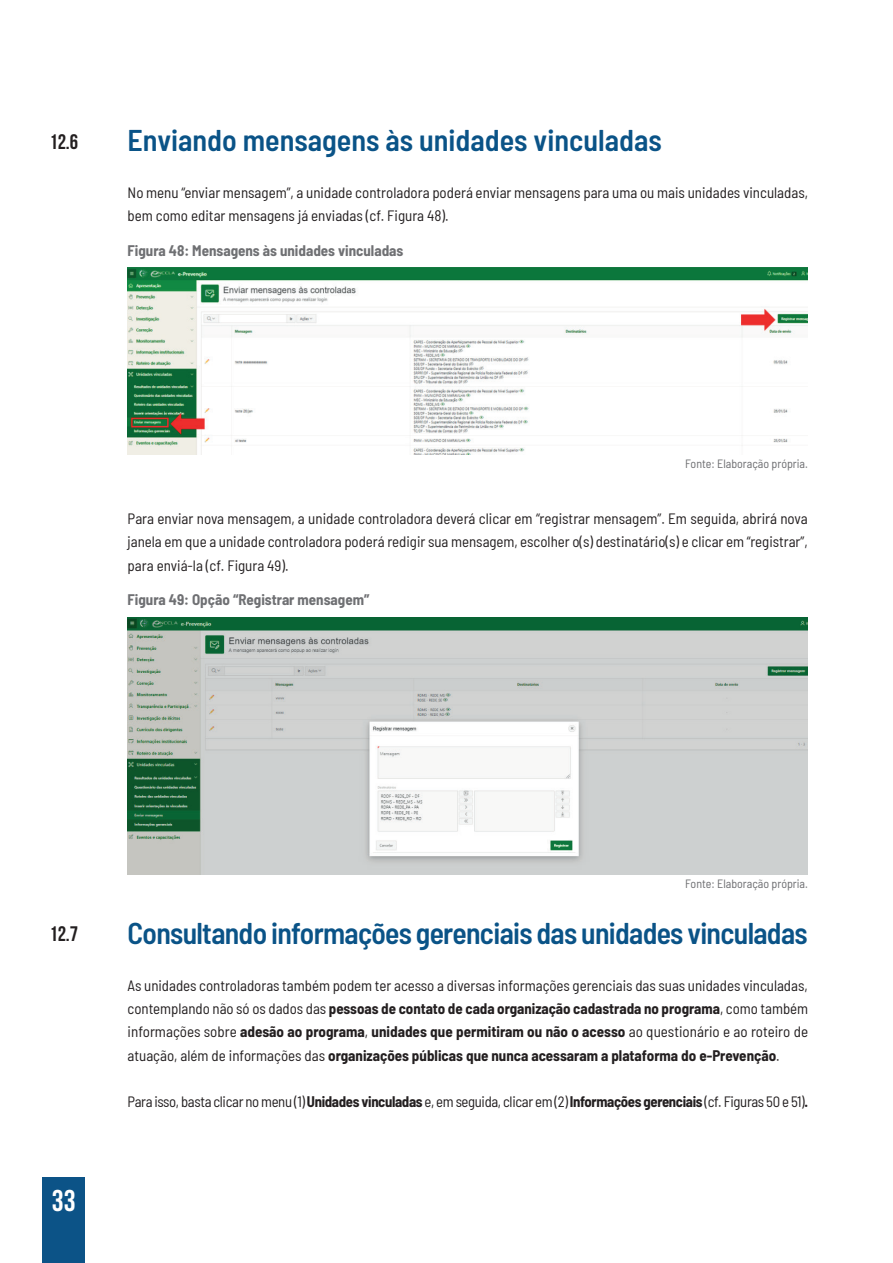
<style>
.page{position:relative;width:893px;height:1263px;background:#fff}
.page>*{position:absolute;margin:0;border:0;box-sizing:border-box;transform-origin:0 0}
.t1{font:600 semi-condensed 30px "Barlow";letter-spacing:-.025em;color:#0a5387}
.t2{font:600 semi-condensed 30px "Barlow";color:#0a5387}
.t3{font:30px "Bebas Neue";color:#fff}
.t4{font:700 21px "Bebas Neue";color:#231f20}
.t5{font:semi-condensed 15px/23.2px "Barlow";color:#231f20;text-align:justify}
.t6{font:semi-condensed 15px "Barlow";letter-spacing:-.025em;color:#231f20}
.t7{font:700 semi-condensed 15px "Barlow";color:#6f7073}
.t8{font:semi-condensed 12px "Barlow";color:#6c6d70}
.s1{font-weight:700}
</style>
<div class="page">
<div style="left:43px;top:1178px;width:42px;height:85px;background:#0c5387"></div>
<img style="left:128px;top:268px;width:680px;height:186px">
<img style="left:128px;top:617px;width:680px;height:257px">
<h2 class="t4" style="left:49px;top:130px;width:30px">12.6</h2>
<h1 class="t2" style="left:128px;top:118px;width:536px">Enviando mensagens às unidades vinculadas</h1>
<p class="t5" style="left:128px;top:179px;width:682px">No menu “enviar mensagem”, a unidade controladora poderá enviar mensagens para uma ou mais unidades vinculadas, bem como editar mensagens já enviadas (cf. Figura 48).</p>
<p class="t7" style="left:128px;top:239px;width:277px">Figura 48: Mensagens às unidades vinculadas</p>
<p class="t8" style="left:685px;top:455px;width:124px">Fonte: Elaboração própria.</p>
<p class="t5" style="left:128px;top:506px;width:682px">Para enviar nova mensagem, a unidade controladora deverá clicar em “registrar mensagem”. Em seguida, abrirá nova janela em que a unidade controladora poderá redigir sua mensagem, escolher o(s) destinatário(s) e clicar em “registrar”, para enviá-la (cf. Figura 49).</p>
<p class="t7" style="left:128px;top:589px;width:243px">Figura 49: Opção “Registrar mensagem”</p>
<h2 class="t4" style="left:49px;top:922px;width:30px">12.7</h2>
<h1 class="t3" style="left:52px;top:1184px;width:25px">33</h1>
<p class="t8" style="left:685px;top:875px;width:124px">Fonte: Elaboração própria.</p>
<h1 class="t1" style="left:128px;top:911px;width:682px">Consultando informações gerenciais das unidades vinculadas</h1>
<p class="t5" style="left:128px;top:972px;width:682px">As unidades controladoras também podem ter acesso a diversas informações gerenciais das suas unidades vinculadas, contemplando não só os dados das <span class="s1">pessoas de contato de cada organização cadastrada no programa</span>, como também informações sobre <span class="s1">adesão ao programa</span>, <span class="s1">unidades que permitiram ou não o acesso</span> ao questionário e ao roteiro de atuação, além de informações das <span class="s1">organizações públicas que nunca acessaram a plataforma do e-Prevenção</span>.</p>
<p class="t6" style="left:128px;top:1091px;width:682px">Para isso, basta clicar no menu (1) <span class="s1">Unidades vinculadas</span> e, em seguida, clicar em (2) <span class="s1">Informações gerenciais</span> (cf. Figuras 50 e 51)<span class="s1">.</span></p>
</div>
